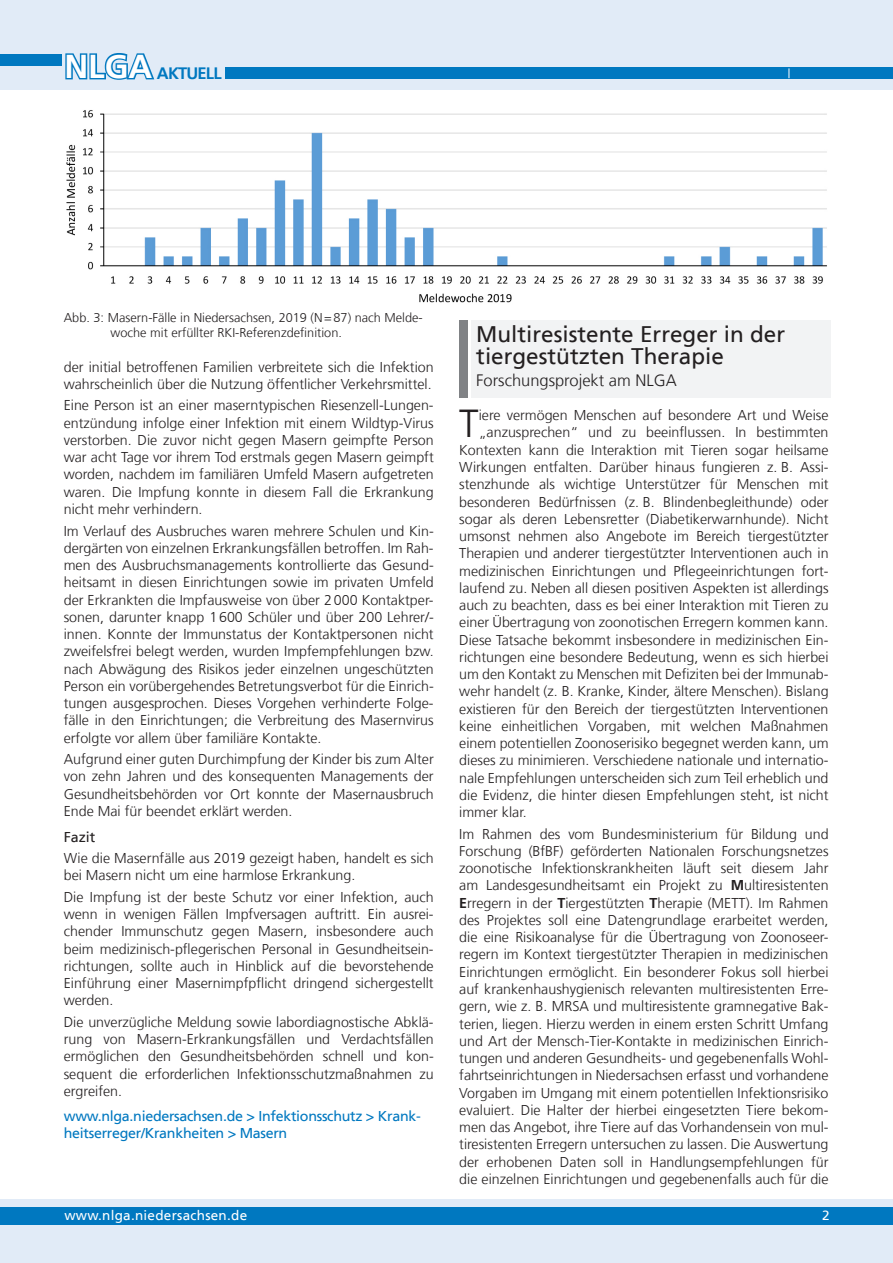
<style>
.page{position:relative;width:893px;height:1263px;background:#fff}
.page>*{position:absolute;margin:0;border:0;box-sizing:border-box;transform-origin:0 0}
.t1{font:300 39px "NDS Frutiger";color:#231f20}
.t2{font:22.5px/22.5px "NDS Frutiger";color:#231f20}
.t3{font:300 16.5px "NDS Frutiger";color:#231f20}
.t4{font:700 16.5px "NDS Frutiger";letter-spacing:-.05em;color:#0078c0}
.t5{font:300 14.25px/17.2px "NDS Frutiger";color:#231f20;text-align:justify}
.t6{font:14.25px/16.5px "NDS Frutiger";letter-spacing:-.02em;color:#0078c0}
.t7{font:14.25px "NDS Frutiger";color:#231f20}
.t8{font:13.5px "NDS Frutiger";letter-spacing:.02em;color:#fff}
.t9{font:300 12.75px/15px "NDS Frutiger";color:#231f20}
.s1{font-size:33px}
.s2{font-weight:700}
</style>
<div class="page">
<div style="left:0;top:0;width:893px;height:89px;background:#e1ebf7"></div>
<div style="left:0;top:1199px;width:893px;height:64px;background:#e1ebf7"></div>
<div style="left:225px;top:67px;width:668px;height:12px;background:#0078c0"></div>
<div style="left:0;top:54px;width:62px;height:11px;background:#0078c0"></div>
<div style="left:0;top:1208px;width:893px;height:17px;background:#0078c0"></div>
<div style="left:472px;top:320px;width:359px;height:78px;background:#f2f3f4"></div>
<div style="left:459px;top:320px;width:9px;height:78px;background:#808285"></div>
<img style="left:66px;top:110px;width:761px;height:193px">
<p class="t4" style="left:64px;top:64px;width:159px"><span class="s1">NLGA</span> AKTUELL</p>
<p class="t9" style="left:111px;top:310px;width:314px;text-indent:-47px">Abb. 3: Masern-Fälle in Niedersachsen, 2019 (N=87) nach Melde&shy;woche mit erfüllter RKI-Referenzdefinition.</p>
<p class="t5" style="left:64px;top:358px;width:371px">der initial betroffenen Familien verbreitete sich die Infektion wahrscheinlich über die Nutzung öffentlicher Verkehrsmittel.</p>
<p class="t5" style="left:64px;top:397px;width:371px">Eine Person ist an einer maserntypischen Riesenzell-Lungen&shy;entzündung infolge einer Infektion mit einem Wildtyp-Virus verstorben. Die zuvor nicht gegen Masern geimpfte Person war acht Tage vor ihrem Tod erstmals gegen Masern geimpft worden, nachdem im familiären Umfeld Masern aufgetreten waren. Die Impfung konnte in diesem Fall die Erkrankung nicht mehr verhindern.</p>
<p class="t5" style="left:64px;top:522px;width:371px">Im Verlauf des Ausbruches waren mehrere Schulen und Kin&shy;dergärten von einzelnen Erkrankungsfällen betroffen. Im Rah&shy;men des Ausbruchsmanagements kontrollierte das Gesund&shy;heitsamt in diesen Einrichtungen sowie im privaten Umfeld der Erkrankten die Impfausweise von über 2000 Kontaktper&shy;sonen, darunter knapp 1600 Schüler und über 200 Lehrer/- innen. Konnte der Immunstatus der Kontaktpersonen nicht zweifelsfrei belegt werden, wurden Impfempfehlungen bzw. nach Abwägung des Risikos jeder einzelnen ungeschützten Person ein vorübergehendes Betretungsverbot für die Einrich&shy;tungen ausgesprochen. Dieses Vorgehen verhinderte Folge&shy;fälle in den Einrichtungen; die Verbreitung des Masernvirus erfolgte vor allem über familiäre Kontakte.</p>
<p class="t5" style="left:64px;top:751px;width:371px">Aufgrund einer guten Durchimpfung der Kinder bis zum Alter von zehn Jahren und des konsequenten Managements der Gesundheitsbehörden vor Ort konnte der Masernausbruch Ende Mai für beendet erklärt werden.</p>
<p class="t7" style="left:64px;top:828px;width:33px">Fazit</p>
<p class="t5" style="left:64px;top:850px;width:371px">Wie die Masernfälle aus 2019 gezeigt haben, handelt es sich bei Masern nicht um eine harmlose Erkrankung.</p>
<p class="t5" style="left:64px;top:888px;width:371px">Die Impfung ist der beste Schutz vor einer Infektion, auch wenn in wenigen Fällen Impfversagen auftritt. Ein ausrei&shy;chender Immunschutz gegen Masern, insbesondere auch beim medizinisch-pflegerischen Personal in Gesundheitsein&shy;richtungen, sollte auch in Hinblick auf die bevorstehende Einführung einer Masernimpfpflicht dringend sichergestellt werden.</p>
<p class="t5" style="left:64px;top:1014px;width:371px">Die unverzügliche Meldung sowie labordiagnostische Abklä&shy;rung von Masern-Erkrankungsfällen und Verdachtsfällen ermöglichen den Gesundheitsbehörden schnell und kon&shy;sequent die erforderlichen Infektionsschutzmaßnahmen zu ergreifen.</p>
<p class="t6" style="left:64px;top:1108px;width:359px">www.nlga.niedersachsen.de &gt; Infektionsschutz &gt; Krank&shy;heitserreger/Krankheiten &gt; Masern</p>
<h2 class="t2" style="left:476px;top:323px;width:310px">Multiresistente Erreger in der tiergestützten Therapie</h2>
<p class="t3" style="left:476px;top:371px;width:202px">Forschungsprojekt am NLGA</p>
<h1 class="t1" style="left:459px;top:402px;width:21px">T</h1>
<p class="t5" style="left:479px;top:407px;width:351px">iere vermögen Menschen auf besondere Art und Weise</p>
<p class="t5" style="left:479px;top:424px;width:351px">„anzusprechen“ und zu beeinflussen. In bestimmten</p>
<p class="t5" style="left:459px;top:441px;width:371px">Kontexten kann die Interaktion mit Tieren sogar heilsame</p>
<p class="t5" style="left:459px;top:459px;width:371px">Wirkungen entfalten. Darüber hinaus fungieren z. B. Assi-</p>
<p class="t5" style="left:459px;top:476px;width:371px">stenzhunde als wichtige Unterstützer für Menschen mit</p>
<p class="t5" style="left:459px;top:493px;width:371px">besonderen Bedürfnissen (z. B. Blindenbegleithunde) oder</p>
<p class="t5" style="left:459px;top:510px;width:371px">sogar als deren Lebensretter (Diabetikerwarnhunde). Nicht</p>
<p class="t5" style="left:459px;top:528px;width:371px">umsonst nehmen also Angebote im Bereich tiergestützter</p>
<p class="t5" style="left:459px;top:545px;width:371px">Therapien und anderer tiergestützter Interventionen auch in</p>
<p class="t5" style="left:459px;top:562px;width:371px">medizinischen Einrichtungen und Pflegeeinrichtungen fort-</p>
<p class="t5" style="left:459px;top:579px;width:371px">laufend zu. Neben all diesen positiven Aspekten ist allerdings</p>
<p class="t5" style="left:459px;top:597px;width:371px">auch zu beachten, dass es bei einer Interaktion mit Tieren zu</p>
<p class="t5" style="left:459px;top:614px;width:371px">einer Übertragung von zoonotischen Erregern kommen kann.</p>
<p class="t5" style="left:459px;top:631px;width:371px">Diese Tatsache bekommt insbesondere in medizinischen Ein-</p>
<p class="t5" style="left:459px;top:648px;width:371px">richtungen eine besondere Bedeutung, wenn es sich hierbei</p>
<p class="t5" style="left:459px;top:666px;width:371px">um den Kontakt zu Menschen mit Defiziten bei der Immunab-</p>
<p class="t5" style="left:459px;top:683px;width:371px">wehr handelt (z. B. Kranke, Kinder, ältere Menschen). Bislang</p>
<p class="t5" style="left:459px;top:700px;width:371px">existieren für den Bereich der tiergestützten Interventionen</p>
<p class="t5" style="left:459px;top:717px;width:371px">keine einheitlichen Vorgaben, mit welchen Maßnahmen</p>
<p class="t5" style="left:459px;top:735px;width:371px">einem potentiellen Zoonoserisiko begegnet werden kann, um</p>
<p class="t5" style="left:459px;top:752px;width:371px">dieses zu minimieren. Verschiedene nationale und internatio-</p>
<p class="t5" style="left:459px;top:769px;width:371px">nale Empfehlungen unterscheiden sich zum Teil erheblich und</p>
<p class="t5" style="left:459px;top:786px;width:371px">die Evidenz, die hinter diesen Empfehlungen steht, ist nicht</p>
<p class="t5" style="left:459px;top:804px;width:69px">immer klar.</p>
<p class="t5" style="left:459px;top:825px;width:371px">Im Rahmen des vom Bundesministerium für Bildung und Forschung (BfBF) geförderten Nationalen Forschungsnetzes zoonotische Infektionskrankheiten läuft seit diesem Jahr am Landesgesundheitsamt ein Projekt zu <span class="s2">M</span>ultiresistenten <span class="s2">E</span>rregern in der <span class="s2">T</span>iergestützten <span class="s2">T</span>herapie (METT). Im Rahmen des Projektes soll eine Datengrundlage erarbeitet werden, die eine Risikoanalyse für die Übertragung von Zoonoseer&shy;regern im Kontext tiergestützter Therapien in medizinischen Einrichtungen ermöglicht. Ein besonderer Fokus soll hierbei auf krankenhaushygienisch relevanten multiresistenten Erre&shy;gern, wie z. B. MRSA und multiresistente gramnegative Bak&shy;terien, liegen. Hierzu werden in einem ersten Schritt Umfang und Art der Mensch-Tier-Kontakte in medizinischen Einrich&shy;tungen und anderen Gesundheits- und gegebenenfalls Wohl&shy;fahrtseinrichtungen in Niedersachsen erfasst und vorhandene Vorgaben im Umgang mit einem potentiellen Infektionsrisiko evaluiert. Die Halter der hierbei eingesetzten Tiere bekom&shy;men das Angebot, ihre Tiere auf das Vorhandensein von mul&shy;tiresistenten Erregern untersuchen zu lassen. Die Auswertung der erhobenen Daten soll in Handlungsempfehlungen für die einzelnen Einrichtungen und gegebenenfalls auch für die</p>
<p class="t8" style="left:64px;top:1207px;width:184px">www.nlga.niedersachsen.de</p>
<p class="t8" style="left:822px;top:1207px;width:9px">2</p>
</div>
